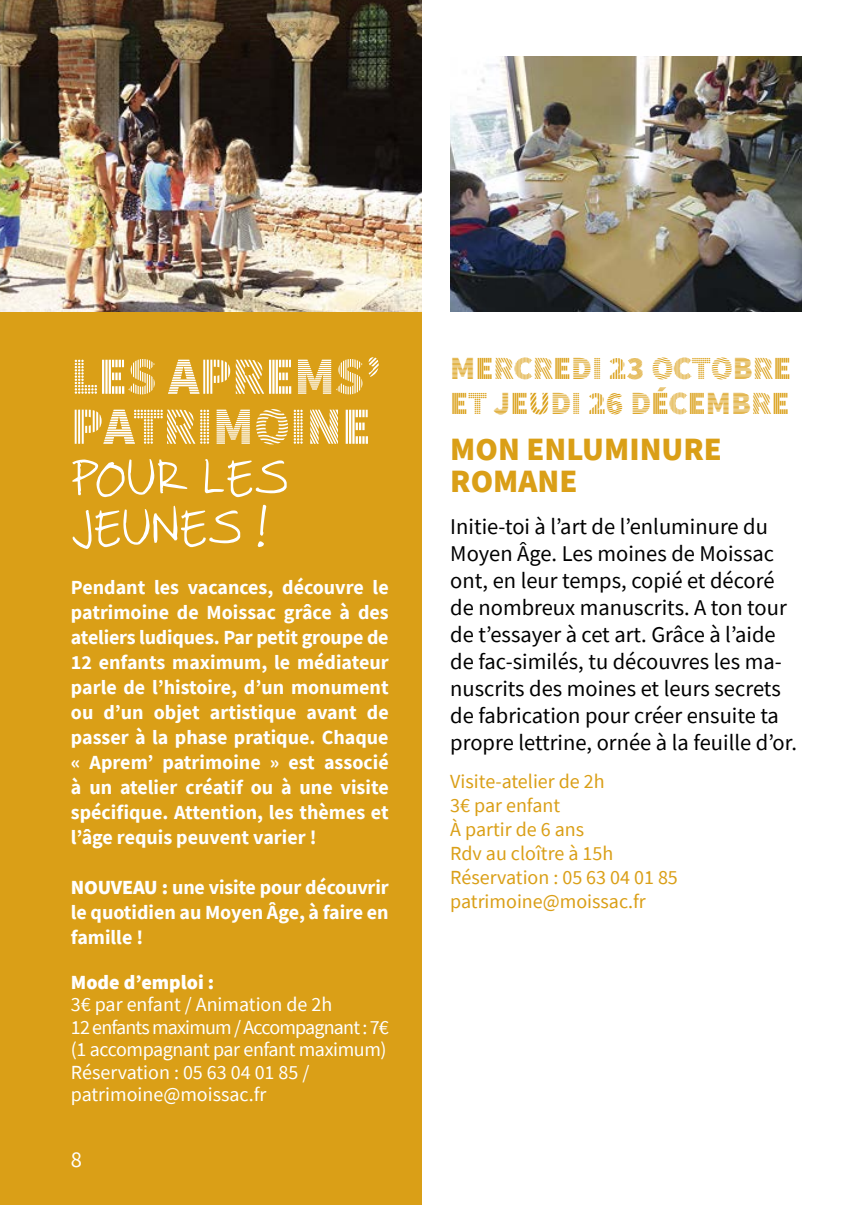
<style>
.page{position:relative;width:851px;height:1205px;background:#fff}
.page>*{position:absolute;margin:0;border:0;box-sizing:border-box;transform-origin:0 0}
.t1{font:900 52.5px/50px "Source Sans Pro DISPLAYV2";color:#fff}
.t2{font:52.5px/50px "Faraco Hand";color:#fff}
.t3{font:900 32.5px/35px "Source Sans Pro DISPLAYV2";color:#da9f17}
.t4{font:900 32.5px/32.5px "Source Sans Pro";color:#da9f17}
.t5{font:22.5px/27px "Source Sans Pro";color:#000}
.t6{font:22.5px "Source Sans Pro";color:#fff}
.t7{font:700 20px/25px "Source Sans Pro";color:#fff;text-align:justify}
.t8{font:20px/22.5px "Source Sans Pro";letter-spacing:-.02em;color:#fff}
.t9{font:20px/24px "Source Sans Pro";color:#da9f17}
.t10{font:900 20px "Source Sans Pro";color:#fff}
.s1{font-weight:900}
</style>
<div class="page">
<div style="left:0;top:0;width:422px;height:1205px;background:#da9f17"></div>
<img style="left:0;top:0;width:422px;height:312px">
<img style="left:450px;top:57px;width:351px;height:255px">
<h1 class="t1" style="left:71px;top:353px;width:312px">LES APREMS’<br>PATRIMOINE</h1>
<h1 class="t2" style="left:71px;top:451px;width:219px">POUR LES<br>JEUNES !</h1>
<p class="t7" style="left:71px;top:574px;width:319px">Pendant les vacances, découvre le patrimoine de Moissac grâce à des ateliers ludiques. Par petit groupe de 12 enfants maximum, le médiateur parle de l’histoire, d’un monument ou d’un objet artistique avant de passer à la phase pratique. Chaque « Aprem’ patrimoine » est associé à un atelier créatif ou à une visite spécifique. Attention, les thèmes et l’âge requis peuvent varier !</p>
<p class="t7" style="left:71px;top:874px;width:319px"><span class="s1">NOUVEAU :</span> une visite pour découvrir le quotidien au Moyen Âge, à faire en famille !</p>
<p class="t10" style="left:71px;top:968px;width:145px">Mode d’emploi :</p>
<p class="t8" style="left:71px;top:993px;width:319px">3€ par enfant / Animation de 2h<br>12 enfants maximum / Accompagnant: 7€ (1 accompagnant par enfant maximum)<br>Réservation : 05 63 04 01 85 / patrimoine@moissac.fr</p>
<p class="t6" style="left:71px;top:1145px;width:13px">8</p>
<h2 class="t3" style="left:450px;top:351px;width:342px">MERCREDI 23 OCTOBRE<br>ET JEUDI 26 DÉCEMBRE</h2>
<h2 class="t4" style="left:450px;top:432px;width:273px">MON ENLUMINURE<br>ROMANE</h2>
<p class="t5" style="left:450px;top:512px;width:348px">Initie-toi à l’art de l’enluminure du Moyen Âge. Les moines de Moissac ont, en leur temps, copié et décoré de nombreux manuscrits. A ton tour de t’essayer à cet art. Grâce à l’aide de fac-similés, tu découvres les ma&shy;nuscrits des moines et leurs secrets de fabrication pour créer ensuite ta propre lettrine, ornée à la feuille d’or.</p>
<p class="t9" style="left:450px;top:769px;width:229px">Visite-atelier de 2h<br>3€ par enfant<br>À partir de 6 ans<br>Rdv au cloître à 15h<br>Réservation : 05 63 04 01 85 patrimoine@moissac.fr</p>
</div>
